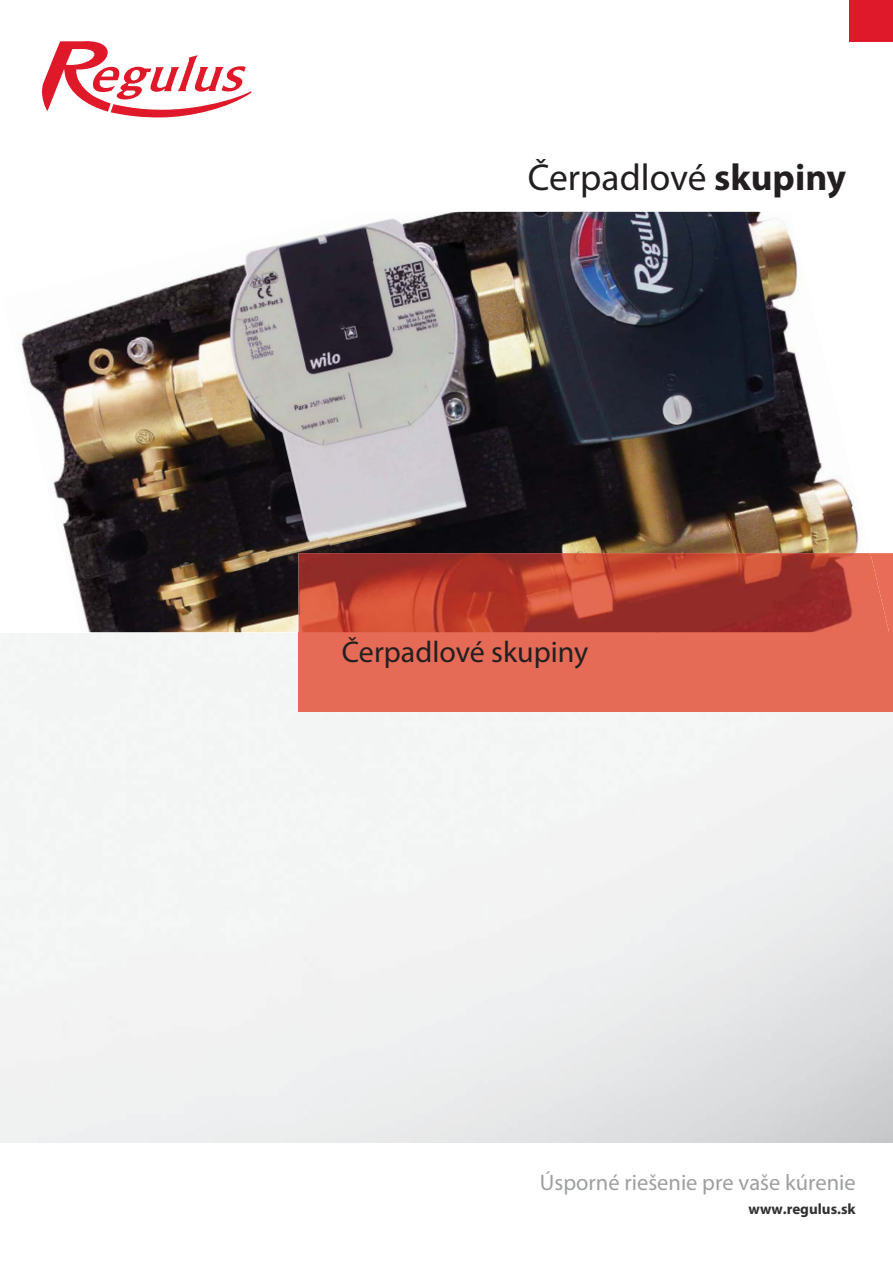
<style>
.page{position:relative;width:893px;height:1263px;background:#fff}
.page>*{position:absolute;margin:0;border:0;box-sizing:border-box;transform-origin:0 0}
.t1{font:37.5px "Myriad Pro";color:#231f20}
.t2{font:30px "Myriad Pro";color:#231f20}
.t3{font:22.5px "Myriad Pro";color:#9d9fa1}
.t4{font:700 15px "Myriad Pro";color:#323031}
.s1{font-weight:700}
</style>
<div class="page">
<img style="left:0;top:632px;width:893px;height:511px">
<div style="left:850px;top:0;width:43px;height:41px;background:#df1929"></div>
<svg style="left:42px;top:41px;width:209px;height:77px"></svg>
<img style="left:22px;top:346px;width:276px;height:286px">
<img style="left:21px;top:212px;width:554px;height:134px">
<img style="left:269px;top:213px;width:306px;height:364px">
<img style="left:388px;top:456px;width:465px;height:97px">
<img style="left:652px;top:504px;width:207px;height:49px">
<img style="left:575px;top:212px;width:273px;height:293px">
<div style="left:298px;top:632px;width:595px;height:79px;background:#e66b56"></div>
<svg style="left:878px;top:553px;width:15px;height:79px"></svg>
<img style="left:298px;top:553px;width:108px;height:79px">
<img style="left:406px;top:553px;width:472px;height:79px">
<img style="left:547px;top:553px;width:216px;height:48px">
<img style="left:656px;top:580px;width:233px;height:52px">
<h1 class="t1" style="left:528px;top:164px;width:320px">Čerpadlové <span class="s1">skupiny</span></h1>
<h2 class="t2" style="left:342px;top:640px;width:248px">Čerpadlové skupiny</h2>
<p class="t3" style="left:540px;top:1174px;width:317px">Úsporné riešenie pre vaše kúrenie</p>
<p class="t4" style="left:749px;top:1203px;width:109px">www.regulus.sk</p>
</div>
